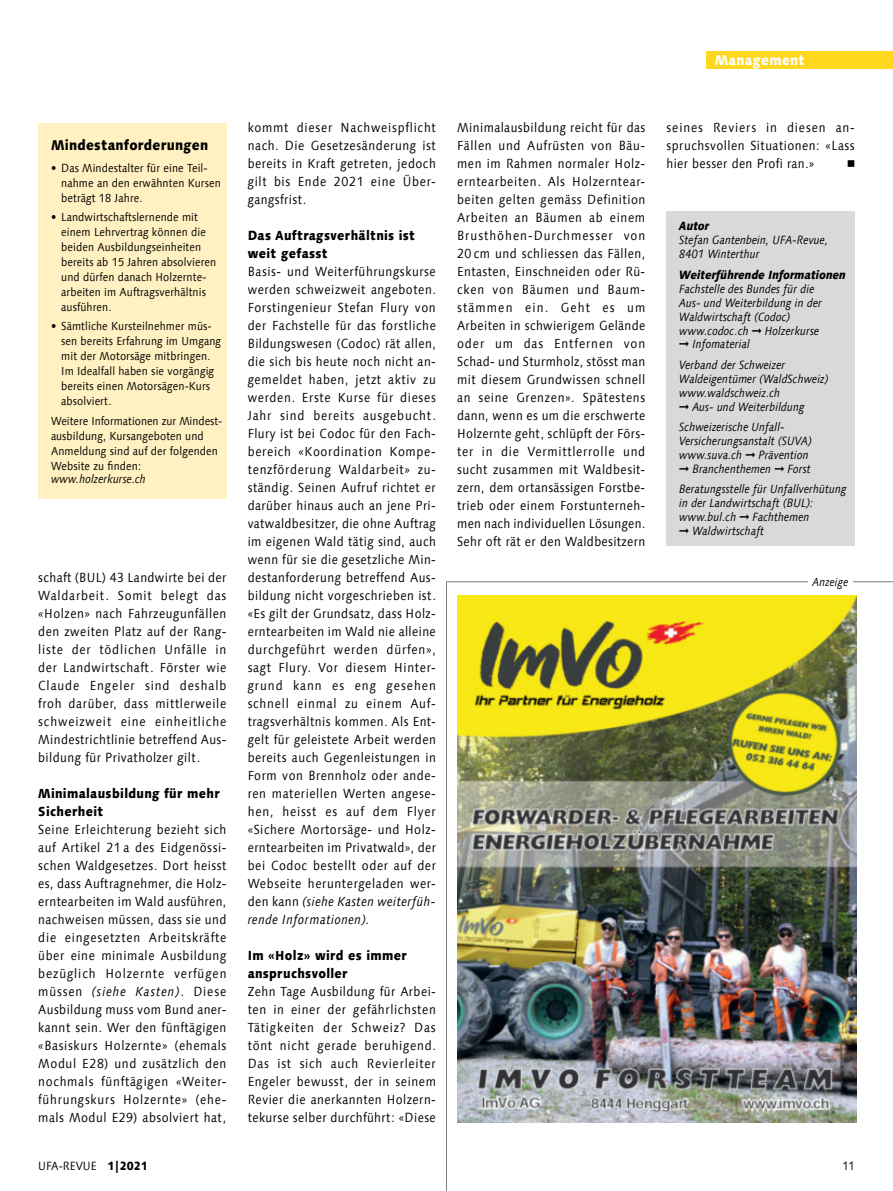
<style>
.page{position:relative;width:893px;height:1191px;background:#fff}
.page>*{position:absolute;margin:0;border:0;box-sizing:border-box;transform-origin:0 0}
.t1{font:800 14.25px "Linotype Syntax Com";letter-spacing:.02em;color:#000;scale:.9 1}
.t2{font:800 14.25px "Linotype Syntax Com";letter-spacing:.025em;color:#fff;scale:.9 1}
.t3{font:13.2px/18px "Linotype Syntax Com";letter-spacing:.04em;color:#000;text-align:justify;scale:.9 1}
.t4{font:800 13.2px/18px "Linotype Syntax Com";letter-spacing:.025em;color:#000;scale:.9 1}
.t5{font:13.2px "Universal Newswith Comm Pi";color:#000}
.t6{font:italic 12px/14px "Linotype Syntax Com";color:#000;scale:.9 1}
.t7{font:italic 800 12px "Linotype Syntax Com";color:#000;scale:.9 1}
.t8{font:12px "Linotype Syntax Com";color:#000;scale:.9 1}
.t9{font:12px "Linotype Syntax Com";color:#000;scale:.88 1}
.t10{font:11.7px/15px "Linotype Syntax Com";letter-spacing:.01em;color:#000;scale:.9 1}
.t11{font:italic 11.7px "Linotype Syntax Com";letter-spacing:.01em;color:#000;scale:.9 1}
.s1{font-style:italic}
.s2{font-weight:800}
</style>
<div class="page">
<div style="left:38px;top:123px;width:188px;height:375px;background:#fff1c1"></div>
<div style="left:666px;top:211px;width:189px;height:335px;background:#d9d9d9"></div>
<div style="left:706px;top:51px;width:187px;height:17px;background:#fed71f"></div>
<svg style="left:446px;top:581px;width:447px;height:610px"></svg>
<div style="left:808px;top:577px;width:45px;height:9px;background:#fff"></div>
<img style="left:457px;top:595px;width:400px;height:527px">
<p class="t1" style="left:51px;top:136px;width:176px">Mindestanforderungen</p>
<p class="t10" style="left:61px;top:160px;width:179px;text-indent:-10px">• Das Mindestalter für eine Teil&shy;nahme an den erwähnten Kursen beträgt 18 Jahre.</p>
<p class="t10" style="left:61px;top:209px;width:174px;text-indent:-10px">• Landwirtschaftslernende mit einem Lehrvertrag können die beiden Ausbildungseinheiten bereits ab 15 Jahren absolvieren und dürfen danach Holzernte&shy;arbeiten im Auftragsverhältnis ausführen.</p>
<p class="t10" style="left:61px;top:318px;width:179px;text-indent:-10px">• Sämtliche Kursteilnehmer müs&shy;sen bereits Erfahrung im Umgang mit der Motorsäge mitbringen.<br>Im Idealfall haben sie vorgängig bereits einen Motorsägen-Kurs absolviert.</p>
<p class="t10" style="left:51px;top:413px;width:192px">Weitere Informationen zur Mindest&shy;ausbildung, Kursangeboten und<br>Anmeldung sind auf der folgenden<br>Website zu finden:</p>
<p class="t6" style="left:51px;top:472px;width:107px">www.holzerkurse.ch</p>
<p class="t3" style="left:38px;top:568px;width:211px">schaft (BUL) 43 Landwirte bei der Waldarbeit. Somit belegt das «Holzen» nach Fahrzeugunfällen den zweiten Platz auf der Rang&shy;liste der tödlichen Unfälle in der Landwirtschaft. Förster wie Claude Engeler sind deshalb froh darüber, dass mittlerweile schweizweit eine einheitliche Mindestrichtlinie betreffend Aus&shy;bildung für Privatholzer gilt.</p>
<p class="t4" style="left:38px;top:784px;width:203px">Minimalausbildung für mehr<br>Sicherheit</p>
<p class="t3" style="left:38px;top:820px;width:211px">Seine Erleichterung bezieht sich auf Artikel 21 a des Eidgenössi&shy;schen Waldgesetzes. Dort heisst es, dass Auftragnehmer, die Holz&shy;erntearbeiten im Wald ausführen, nachweisen müssen, dass sie und die eingesetzten Arbeitskräfte über eine minimale Ausbildung bezüglich Holzernte verfügen müssen <span class="s1">(siehe Kasten)</span>. Diese Ausbildung muss vom Bund aner&shy;kannt sein. Wer den fünftägigen «Basiskurs Holzernte» (ehemals Modul E28) und zusätzlich den nochmals fünftägigen «Weiter&shy;führungskurs Holzernte» (ehe&shy;mals Modul E29) absolviert hat,</p>
<p class="t3" style="left:248px;top:118px;width:211px">kommt dieser Nachweispflicht nach. Die Gesetzesänderung ist bereits in Kraft getreten, jedoch gilt bis Ende 2021 eine Über&shy;gangsfrist.</p>
<p class="t4" style="left:248px;top:226px;width:188px">Das Auftragsverhältnis ist weit gefasst</p>
<p class="t3" style="left:248px;top:262px;width:211px">Basis- und Weiterführungskurse werden schweizweit angeboten.<br>Forstingenieur Stefan Flury von der Fachstelle für das forstliche Bildungswesen (Codoc) rät allen, die sich bis heute noch nicht an&shy;gemeldet haben, jetzt aktiv zu werden. Erste Kurse für dieses Jahr sind bereits ausgebucht.<br>Flury ist bei Codoc für den Fach&shy;bereich «Koordination Kompe&shy;tenzförderung Waldarbeit» zu&shy;ständig. Seinen Aufruf richtet er darüber hinaus auch an jene Pri&shy;vatwaldbesitzer, die ohne Auftrag im eigenen Wald tätig sind, auch wenn für sie die gesetzliche Min&shy;destanforderung betreffend Aus&shy;bildung nicht vorgeschrieben ist. «Es gilt der Grundsatz, dass Holz&shy;erntearbeiten im Wald nie alleine durchgeführt werden dürfen», sagt Flury. Vor diesem Hinter&shy;grund kann es eng gesehen schnell einmal zu einem Auf&shy;tragsverhältnis kommen. Als Ent&shy;gelt für geleistete Arbeit werden bereits auch Gegenleistungen in Form von Brennholz oder ande&shy;ren materiellen Werten angese&shy;hen, heisst es auf dem Flyer «Sichere Mortorsäge- und Holz&shy;erntearbeiten im Privatwald», der bei Codoc bestellt oder auf der Webseite heruntergeladen wer&shy;den kann <span class="s1">(siehe Kasten weiterfüh&shy;rende Informationen).</span></p>
<p class="t4" style="left:248px;top:946px;width:178px">Im «Holz» wird es immer anspruchsvoller</p>
<p class="t3" style="left:248px;top:982px;width:211px">Zehn Tage Ausbildung für Arbei&shy;ten in einer der gefährlichsten Tätigkeiten der Schweiz? Das tönt nicht gerade beruhigend.<br>Das ist sich auch Revierleiter Engeler bewusst, der in seinem Revier die anerkannten Holzern&shy;tekurse selber durchführt: «Diese</p>
<p class="t3" style="left:457px;top:118px;width:211px">Minimalausbildung reicht für das Fällen und Aufrüsten von Bäu&shy;men im Rahmen normaler Holz&shy;erntearbeiten. Als Holzerntear&shy;beiten gelten gemäss Definition Arbeiten an Bäumen ab einem Brusthöhen-Durchmesser von 20 cm und schliessen das Fällen, Entasten, Einschneiden oder Rü&shy;cken von Bäumen und Baum&shy;stämmen ein. Geht es um Arbeiten in schwierigem Gelände oder um das Entfernen von Schad- und Sturmholz, stösst man mit diesem Grundwissen schnell an seine Grenzen». Spätestens dann, wenn es um die erschwerte Holzernte geht, schlüpft der Förs&shy;ter in die Vermittlerrolle und sucht zusammen mit Waldbesit&shy;zern, dem ortansässigen Forstbe&shy;trieb oder einem Forstunterneh&shy;men nach individuellen Lösungen.<br>Sehr oft rät er den Waldbesitzern</p>
<p class="t2" style="left:715px;top:51px;width:102px">Management</p>
<p class="t3" style="left:666px;top:118px;width:211px">seines Reviers in diesen an&shy;spruchsvollen Situationen: «Lass hier besser den Profi ran.»</p>
<p class="t5" style="left:847px;top:157px;width:9px">n</p>
<p class="t7" style="left:679px;top:218px;width:35px">Autor</p>
<p class="t6" style="left:679px;top:233px;width:167px">Stefan Gantenbein, UFA-Revue,<br>8401 Winterthur</p>
<p class="t7" style="left:679px;top:267px;width:187px">Weiterführende Informationen</p>
<p class="t6" style="left:679px;top:281px;width:160px">Fachstelle des Bundes für die<br>Aus- und Weiterbildung in der<br>Waldwirtschaft (Codoc) www.codoc.ch ➞ Holzerkurse ➞ Infomaterial</p>
<p class="t6" style="left:679px;top:358px;width:167px">Verband der Schweizer<br>Waldeigentümer (WaldSchweiz) www.waldschweiz.ch<br>➞ Aus- und Weiterbildung</p>
<p class="t6" style="left:679px;top:420px;width:149px">Schweizerische Unfall-<br>Versicherungsanstalt (SUVA) www.suva.ch ➞ Prävention ➞ Branchenthemen ➞ Forst</p>
<p class="t6" style="left:679px;top:482px;width:188px">Beratungsstelle für Unfallverhütung in der Landwirtschaft (BUL): www.bul.ch ➞ Fachthemen<br>➞ Waldwirtschaft</p>
<p class="t11" style="left:813px;top:574px;width:41px">Anzeige</p>
<p class="t8" style="left:38px;top:1158px;width:123px">UFA-REVUE <span class="s2">1|2021</span></p>
<p class="t9" style="left:842px;top:1158px;width:16px">11</p>
</div>
